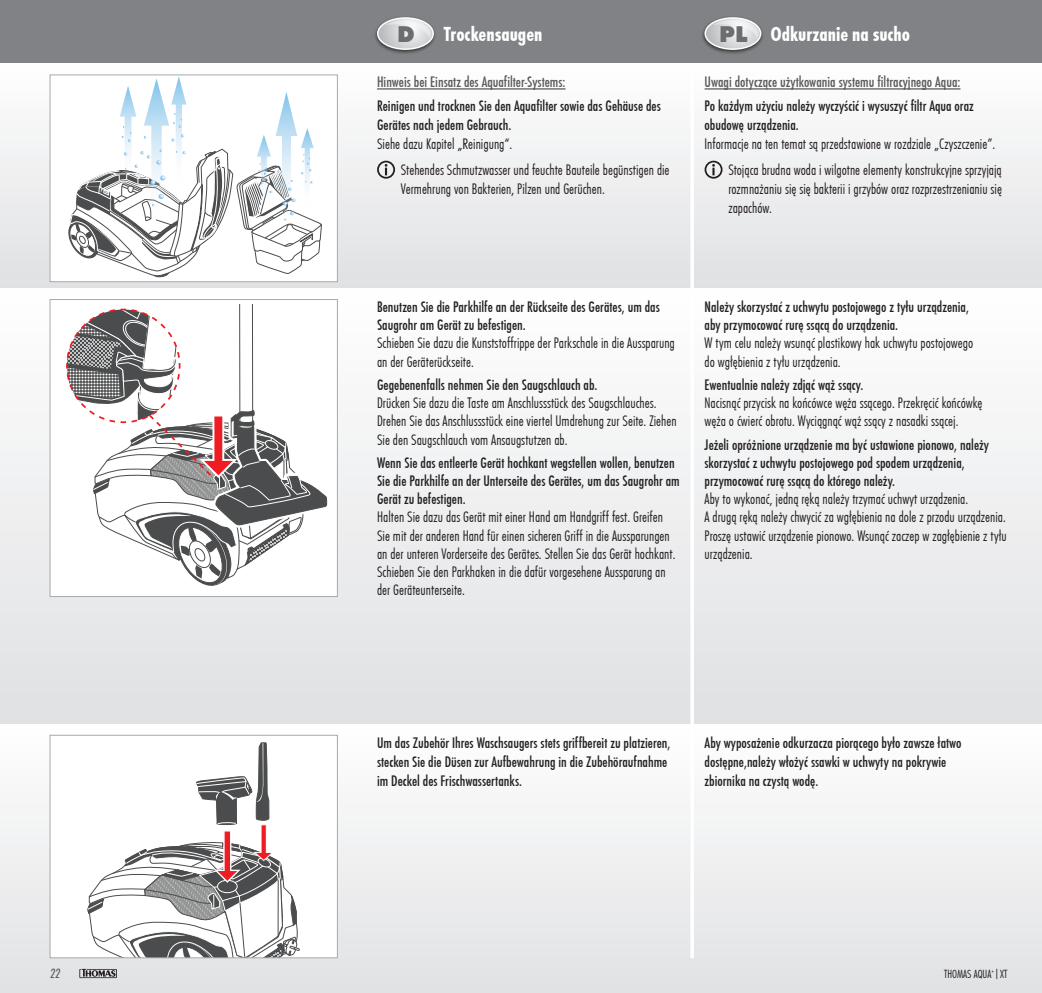
<style>
.page{position:relative;width:1042px;height:993px;background:#fff}
.page>*{position:absolute;margin:0;border:0;box-sizing:border-box;transform-origin:0 0}
.t1{font:700 21px "Futura Con";color:#fff}
.t2{font:300 15.75px/18.2px "Futura Con";color:#231f20}
.t3{font:500 15.75px/18.9px "Futura Con";color:#231f20}
.t4{font:500 15.75px "Futura Con";color:#57585a}
.t5{font:14px "Futura Con Boo Obl";color:#57585a}
.t6{font:300 12.25px "Futura Con";color:#231f20}
.s1{font-family:"Function";font-weight:800;font-size:23.62px;color:#6c6d70}
</style>
<div class="page">
<div style="left:0;top:0;width:1042px;height:63px;background:#808285"></div>
<div style="left:0;top:723px;width:1042px;height:269px;background:linear-gradient(to bottom,#fff,#e0e1e3)"></div>
<div style="left:0;top:288px;width:1042px;height:435px;background:linear-gradient(to bottom,#fefefe,#dfe1e3)"></div>
<div style="left:0;top:63px;width:1042px;height:225px;background:linear-gradient(to bottom,#fdfdfd,#e0e1e3)"></div>
<hr style="left:377px;top:88px;width:188px;height:1px;background:#57585a">
<div style="left:377px;top:161px;width:18px;height:17px;border:2px solid #231f20;border-radius:50%"></div>
<svg style="left:385px;top:164px;width:2px;height:11px"></svg>
<hr style="left:704px;top:88px;width:256px;height:1px;background:#57585a">
<div style="left:704px;top:161px;width:18px;height:17px;border:2px solid #231f20;border-radius:50%"></div>
<svg style="left:712px;top:164px;width:3px;height:11px"></svg>
<div style="left:373px;top:15px;width:64px;height:40px;background:#231f20;opacity:.75"></div>
<div style="left:377px;top:17px;width:57px;height:33px;border:1px solid #fff;border-radius:50%"></div>
<svg style="left:378px;top:18px;width:55px;height:31px;background:#cdced0"></svg>
<div style="left:701px;top:15px;width:63px;height:40px;background:#231f20;opacity:.75"></div>
<div style="left:704px;top:17px;width:57px;height:33px;border:1px solid #fff;border-radius:50%"></div>
<svg style="left:705px;top:18px;width:55px;height:31px;background:#cdcecf"></svg>
<div style="left:50px;top:75px;width:287px;height:206px;background:#fff"></div>
<svg style="left:68px;top:76px;width:254px;height:201px"></svg>
<div style="left:50px;top:74px;width:288px;height:208px;border:1px solid #a8a9ad"></div>
<div style="left:50px;top:299px;width:287px;height:297px;background:#fff"></div>
<div style="left:50px;top:299px;width:288px;height:297px;border:1px solid #a8a9ad"></div>
<svg style="left:66px;top:305px;width:262px;height:281px"></svg>
<div style="left:50px;top:735px;width:287px;height:222px;background:#fff"></div>
<svg style="left:88px;top:742px;width:211px;height:213px"></svg>
<div style="left:50px;top:734px;width:288px;height:223px;border:1px solid #a8a9ad"></div>
<hr style="left:690px;top:74px;width:4px;height:883px;background:#fff">
<svg style="left:79px;top:968px;width:38px;height:9px"></svg>
<h1 class="t1" style="left:397px;top:19px;width:147px"><span class="s1">D</span> Trockensaugen</h1>
<h1 class="t1" style="left:719px;top:19px;width:192px"><span class="s1">PL</span> Odkurzanie na sucho</h1>
<p class="t4" style="left:377px;top:72px;width:190px">Hinweis bei Einsatz des Aquafilter-Systems:</p>
<p class="t3" style="left:377px;top:96px;width:285px">Reinigen und trocknen Sie den Aquafilter sowie das Gehäuse des<br>Gerätes nach jedem Gebrauch.</p>
<p class="t2" style="left:401px;top:130px;width:270px;line-height:26.1px;text-indent:-24px">Siehe dazu Kapitel „Reinigung“.<br>Stehendes Schmutzwasser und feuchte Bauteile begünstigen die</p>
<p class="t2" style="left:401px;top:179px;width:205px">Vermehrung von Bakterien, Pilzen und Gerüchen.</p>
<p class="t4" style="left:704px;top:72px;width:257px">Uwagi dotyczące użytkowania systemu filtracyjnego Aqua:</p>
<p class="t3" style="left:704px;top:96px;width:271px">Po każdym użyciu należy wyczyścić i wysuszyć filtr Aqua oraz obudowę urządzenia.</p>
<p class="t2" style="left:728px;top:130px;width:275px;line-height:26.1px;text-indent:-24px">Informacje na ten temat są przedstawione w rozdziale „Czyszczenie”.<br>Stojąca brudna woda i wilgotne elementy konstrukcyjne sprzyjają</p>
<p class="t2" style="left:728px;top:179px;width:275px;line-height:18.9px">rozmnażaniu się się bakterii i grzybów oraz rozprzestrzenianiu się zapachów.</p>
<p class="t3" style="left:377px;top:297px;width:284px;line-height:18.2px">Benutzen Sie die Parkhilfe an der Rückseite des Gerätes, um das<br>Saugrohr am Gerät zu befestigen.</p>
<p class="t2" style="left:377px;top:333px;width:299px">Schieben Sie dazu die Kunststoffrippe der Parkschale in die Aussparung an der Geräterückseite.</p>
<p class="t3" style="left:377px;top:374px;width:222px">Gegebenenfalls nehmen Sie den Saugschlauch ab.</p>
<p class="t2" style="left:377px;top:393px;width:301px">Drücken Sie dazu die Taste am Anschlussstück des Saugschlauches.<br>Drehen Sie das Anschlussstück eine viertel Umdrehung zur Seite. Ziehen<br>Sie den Saugschlauch vom Ansaugstutzen ab.</p>
<p class="t3" style="left:377px;top:452px;width:304px;line-height:18.2px">Wenn Sie das entleerte Gerät hochkant wegstellen wollen, benutzen<br>Sie die Parkhilfe an der Unterseite des Gerätes, um das Saugrohr am<br>Gerät zu befestigen.</p>
<p class="t2" style="left:377px;top:507px;width:300px">Halten Sie dazu das Gerät mit einer Hand am Handgriff fest. Greifen Sie mit der anderen Hand für einen sicheren Griff in die Aussparungen an der unteren Vorderseite des Gerätes. Stellen Sie das Gerät hochkant.<br>Schieben Sie den Parkhaken in die dafür vorgesehene Aussparung an der Geräteunterseite.</p>
<p class="t3" style="left:704px;top:297px;width:266px;line-height:18.2px">Należy skorzystać z uchwytu postojowego z tyłu urządzenia, aby przymocować rurę ssącą do urządzenia.</p>
<p class="t2" style="left:704px;top:333px;width:270px">W tym celu należy wsunąć plastikowy hak uchwytu postojowego do wgłębienia z tyłu urządzenia.</p>
<p class="t3" style="left:704px;top:374px;width:160px">Ewentualnie należy zdjąć wąż ssący.</p>
<p class="t2" style="left:704px;top:393px;width:279px">Nacisnąć przycisk na końcówce węża ssącego. Przekręcić końcówkę węża o ćwierć obrotu. Wyciągnąć wąż ssący z nasadki ssącej.</p>
<p class="t3" style="left:704px;top:434px;width:286px;line-height:18.2px">Jeżeli opróżnione urządzenie ma być ustawione pionowo, należy skorzystać z uchwytu postojowego pod spodem urządzenia, przymocować rurę ssącą do którego należy.</p>
<p class="t2" style="left:704px;top:489px;width:304px">Aby to wykonać, jedną ręką należy trzymać uchwyt urządzenia.<br>A drugą ręką należy chwycić za wgłębienia na dole z przodu urządzenia.<br>Proszę ustawić urządzenie pionowo. Wsunąć zaczep w zagłębienie z tyłu urządzenia.</p>
<p class="t3" style="left:377px;top:732px;width:295px">Um das Zubehör Ihres Waschsaugers stets griffbereit zu platzieren, stecken Sie die Düsen zur Aufbewahrung in die Zubehöraufnahme im Deckel des Frischwassertanks.</p>
<p class="t3" style="left:704px;top:732px;width:258px">Aby wyposażenie odkurzacza piorącego było zawsze łatwo dostępne,należy włożyć ssawki w uchwyty na pokrywie zbiornika na -czystą wodę.</p>
<p class="t5" style="left:50px;top:963px;width:12px">22</p>
<p class="t6" style="left:944px;top:965px;width:65px">THOMAS AQUA<sup>+</sup>|XT</p>
</div>
